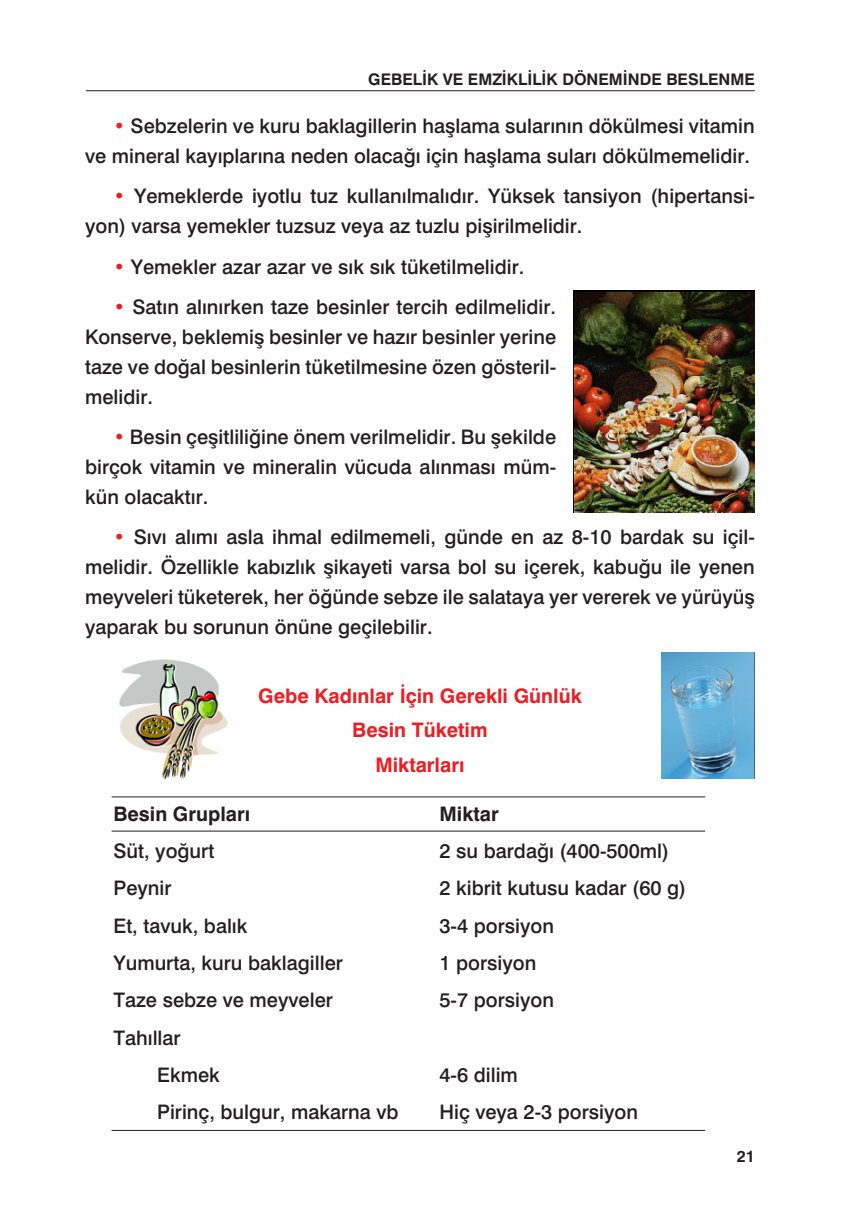
<style>
.page{position:relative;width:857px;height:1225px;background:#fff}
.page>*{position:absolute;margin:0;border:0;box-sizing:border-box;transform-origin:0 0}
.t1{font:20px/30px "Helvetica OTF";color:#231f20;text-align:justify}
.t2{font:700 20px/34.4px "Helvetica OTF";color:#ee1d23;text-align:center}
.t3{font:700 20px "Helvetica OTF";color:#231f20}
.t4{font:700 16px "Helvetica OTF";color:#231f20}
.s1{color:#ee1d23}
</style>
<div class="page">
<hr style="left:86px;top:90px;width:668px;height:1px;background:#231f20">
<img style="left:573px;top:290px;width:181px;height:223px">
<hr style="left:111px;top:796px;width:593px;height:1px;background:#231f20">
<hr style="left:111px;top:830px;width:593px;height:1px;background:#231f20">
<img style="left:661px;top:652px;width:93px;height:126px">
<img style="left:119px;top:659px;width:109px;height:120px">
<hr style="left:111px;top:1130px;width:593px;height:1px;background:#231f20">
<p class="t4" style="left:368px;top:70px;width:388px">GEBELİK VE EMZİKLİLİK DÖNEMİNDE BESLENME</p>
<p class="t1" style="left:85px;top:111px;width:670px;text-align:right"><span class="s1">•</span> Sebzelerin ve kuru baklagillerin haşlama sularının dökülmesi vitamin<br>ve mineral kayıplarına neden olacağı için haşlama suları dökülmemelidir.</p>
<p class="t1" style="left:85px;top:181px;width:670px;text-indent:28px"><span class="s1">•</span> Yemeklerde iyotlu tuz kullanılmalıdır. Yüksek tansiyon (hipertansi&shy;yon) varsa yemekler tuzsuz veya az tuzlu pişirilmelidir.</p>
<p class="t1" style="left:113px;top:251px;width:412px"><span class="s1">•</span> Yemekler azar azar ve sık sık tüketilmelidir.</p>
<p class="t1" style="left:85px;top:291px;width:472px;text-indent:28px"><span class="s1">•</span> Satın alınırken taze besinler tercih edilmelidir.<br>Konserve, beklemiş besinler ve hazır besinler yerine taze ve doğal besinlerin tüketilmesine özen gösteril&shy;melidir.</p>
<p class="t1" style="left:85px;top:422px;width:472px;text-indent:28px"><span class="s1">•</span> Besin çeşitliliğine önem verilmelidir. Bu şekilde birçok vitamin ve mineralin vücuda alınması müm&shy;kün olacaktır.</p>
<p class="t1" style="left:85px;top:522px;width:671px;text-indent:28px"><span class="s1">•</span> Sıvı alımı asla ihmal edilmemeli, günde en az 8-10 bardak su içil&shy;melidir. Özellikle kabızlık şikayeti varsa bol su içerek, kabuğu ile yenen meyveleri tüketerek, her öğünde sebze ile salataya yer vererek ve yürüyüş yaparak bu sorunun önüne geçilebilir.</p>
<p class="t2" style="left:258px;top:678px;width:325px">Gebe Kadınlar İçin Gerekli Günlük<br>Besin Tüketim<br>Miktarları</p>
<p class="t3" style="left:113px;top:801px;width:138px">Besin Grupları</p>
<p class="t3" style="left:439px;top:801px;width:61px">Miktar</p>
<p class="t1" style="left:113px;top:835px;width:102px">Süt, yoğurt</p>
<p class="t1" style="left:439px;top:835px;width:231px">2 su bardağı (400-500ml)</p>
<p class="t1" style="left:113px;top:873px;width:60px">Peynir</p>
<p class="t1" style="left:439px;top:873px;width:248px">2 kibrit kutusu kadar (60 g)</p>
<p class="t1" style="left:113px;top:910px;width:135px">Et, tavuk, balık</p>
<p class="t1" style="left:439px;top:910px;width:116px">3-4 porsiyon</p>
<p class="t1" style="left:113px;top:947px;width:231px">Yumurta, kuru baklagiller</p>
<p class="t1" style="left:439px;top:947px;width:98px">1 porsiyon</p>
<p class="t1" style="left:113px;top:985px;width:221px">Taze sebze ve meyveler</p>
<p class="t1" style="left:439px;top:985px;width:116px">5-7 porsiyon</p>
<p class="t1" style="left:157px;top:1018px;width:64px;line-height:37.4px;text-indent:-44px">Tahıllar<br>Ekmek</p>
<p class="t1" style="left:439px;top:1059px;width:80px">4-6 dilim</p>
<p class="t1" style="left:157px;top:1097px;width:243px">Pirinç, bulgur, makarna vb</p>
<p class="t1" style="left:439px;top:1097px;width:200px">Hiç veya 2-3 porsiyon</p>
<p class="t4" style="left:736px;top:1146px;width:20px">21</p>
</div>
